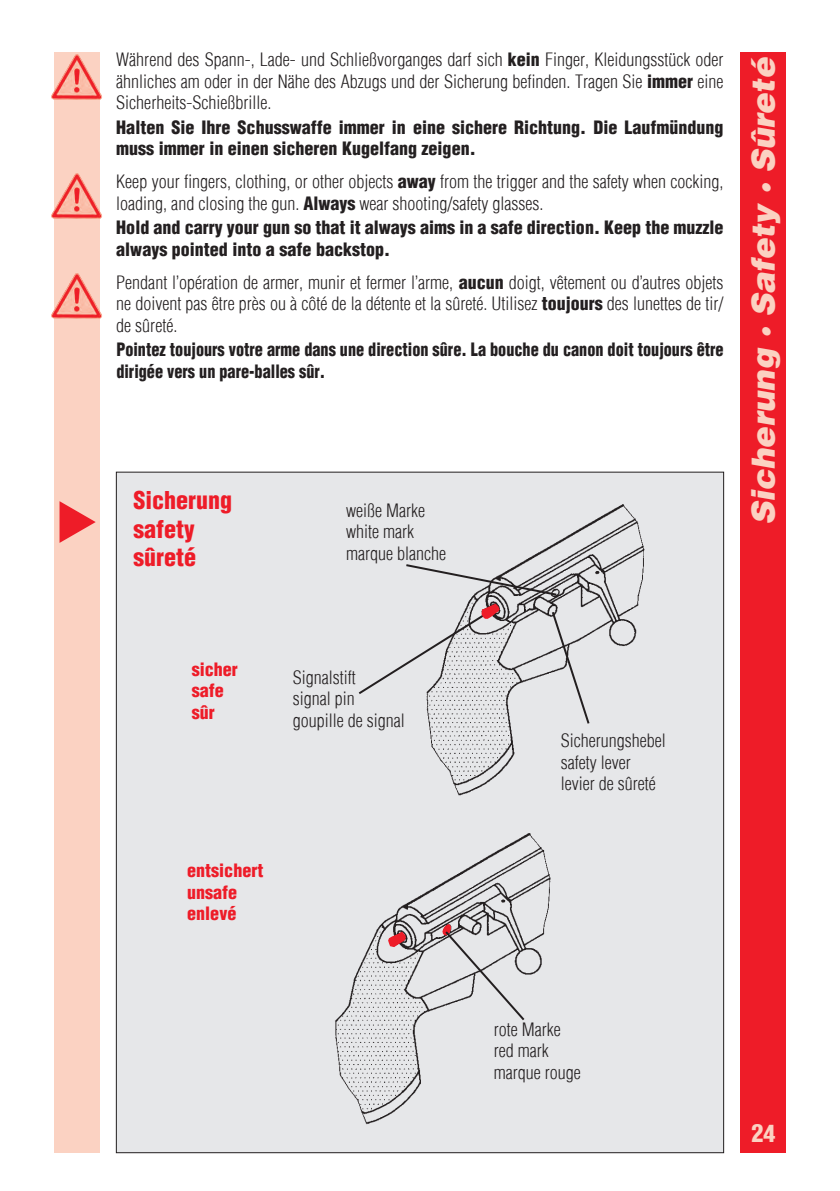
<style>
.page{position:relative;width:840px;height:1191px;background:#fff}
.page>*{position:absolute;margin:0;border:0;box-sizing:border-box;transform-origin:0 0}
.t1{font:italic 900 32px "Helvetica LT";letter-spacing:-.01em;color:#fbd2c2}
.t2{font:900 condensed 24px/28.8px "Helvetica LT";color:#ee1c28}
.t3{font:900 condensed 24px "Helvetica LT";color:#fbd2c2}
.t4{font:300 condensed 18px/21.6px "Helvetica LT";color:#231f20}
.t5{font:900 condensed 18px/21.6px "Helvetica LT";color:#231f20}
.t6{font:900 condensed 18px/21.6px "Helvetica LT";color:#231f20;scale:.9 1}
.t7{font:900 condensed 18px/21.6px "Helvetica LT";color:#ee1c28}
.s1{font-weight:900}
</style>
<div class="page">
<div style="left:740px;top:52px;width:45px;height:1100px;background:#ee1c28"></div>
<div style="left:54px;top:52px;width:45px;height:1100px;background:#fbd2c2"></div>
<img style="left:51px;top:54px;width:51px;height:46px">
<img style="left:51px;top:173px;width:51px;height:46px">
<img style="left:51px;top:273px;width:51px;height:46px">
<div style="left:116px;top:472px;width:607px;height:680px;background:#e6e7e9"></div>
<img style="left:429px;top:504px;width:216px;height:292px">
<svg style="left:358px;top:563px;width:232px;height:163px"></svg>
<img style="left:335px;top:833px;width:216px;height:292px">
<svg style="left:387px;top:930px;width:19px;height:18px"></svg>
<svg style="left:442px;top:924px;width:84px;height:98px"></svg>
<p class="t4" style="left:116px;top:49px;width:608px;text-align:justify">Während des Spann-, Lade- und Schließvorganges darf sich <span class="s1">kein</span> Finger, Kleidungsstück oder ähnliches am oder in der Nähe des Abzugs und der Sicherung befinden. Tragen Sie <span class="s1">immer</span> eine Sicherheits-Schießbrille.</p>
<p class="t5" style="left:116px;top:116px;width:608px">Halten Sie Ihre Schusswaffe immer in eine sichere Richtung. Die Laufmündung muss immer in einen sicheren Kugelfang zeigen.</p>
<p class="t4" style="left:116px;top:171px;width:608px">Keep your fingers, clothing, or other objects <span class="s1">away</span> from the trigger and the safety when cocking, loading, and closing the gun. <span class="s1">Always</span> wear shooting/safety glasses.</p>
<p class="t5" style="left:116px;top:217px;width:608px">Hold and carry your gun so that it always aims in a safe direction. Keep the muzzle always pointed into a safe backstop.</p>
<p class="t4" style="left:116px;top:271px;width:608px;text-align:justify">Pendant l’opération de armer, munir et fermer l’arme, <span class="s1">aucun</span> doigt, vêtement ou d’autres objets ne doivent pas être près ou à côté de la détente et la sûreté. Utilisez <span class="s1">toujours</span> des lunettes de tir/ de sûreté.</p>
<p class="t6" style="left:116px;top:339px;width:676px">Pointez toujours votre arme dans une direction sûre. La bouche du canon doit toujours être dirigée vers un pare-balles sûr.</p>
<h2 class="t2" style="left:133px;top:485px;width:100px">Sicherung safety sûreté</h2>
<p class="t4" style="left:346px;top:499px;width:101px">weiße Marke white mark marque blanche</p>
<h1 class="t1" style="left:742px;top:525px;width:469px;rotate:-90deg">Sicherung · Safety · Sûreté</h1>
<p class="t7" style="left:192px;top:658px;width:47px">sicher safe sûr</p>
<p class="t4" style="left:293px;top:666px;width:113px">Signalstift<br>signal pin goupille de signal</p>
<p class="t7" style="left:187px;top:859px;width:77px">entsichert unsafe enlevé</p>
<p class="t4" style="left:560px;top:729px;width:106px">Sicherungshebel safety lever levier de sûreté</p>
<p class="t4" style="left:493px;top:1018px;width:88px">rote Marke red mark marque rouge</p>
<h2 class="t3" style="left:751px;top:1118px;width:25px">24</h2>
</div>
